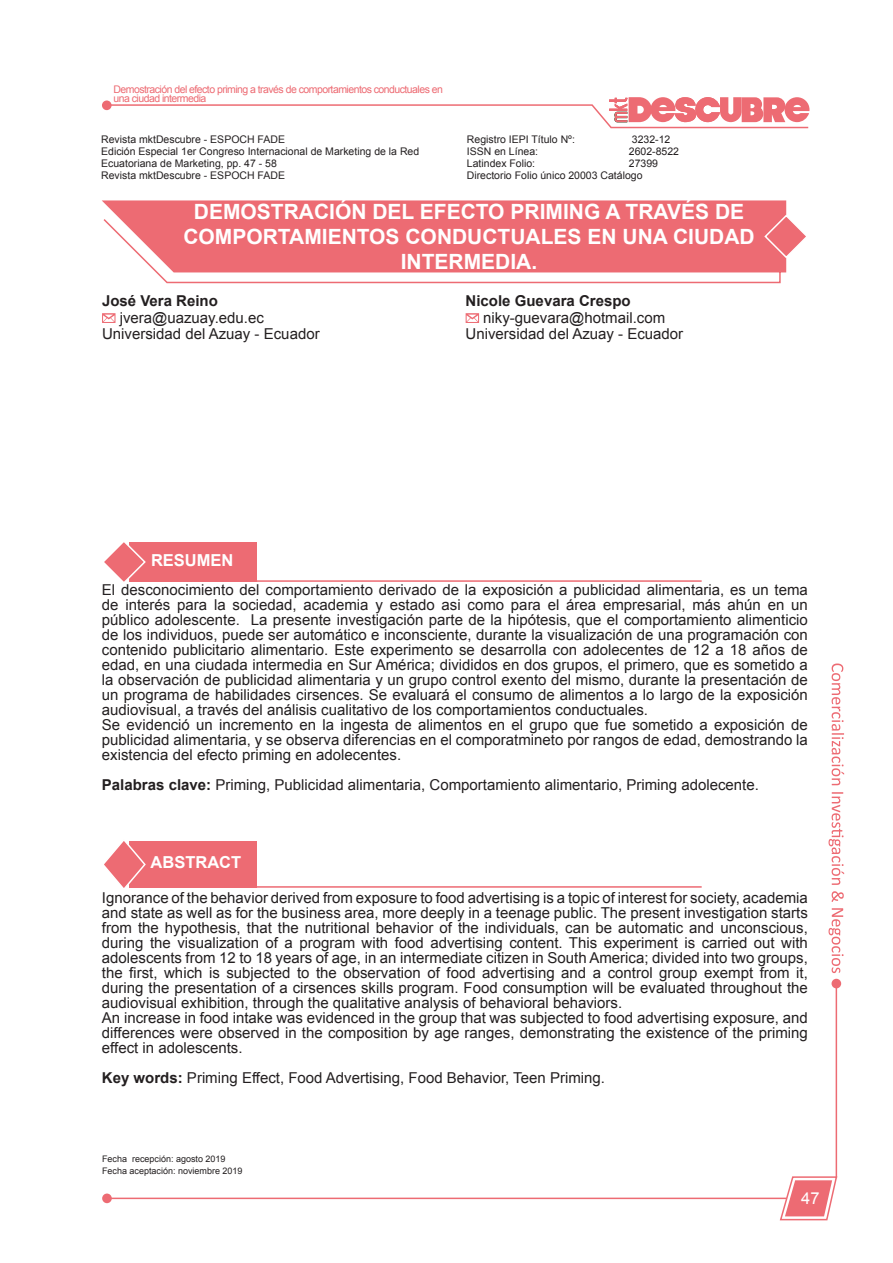
<style>
.page{position:relative;width:893px;height:1263px;background:#fff}
.page>*{position:absolute;margin:0;border:0;box-sizing:border-box;transform-origin:0 0}
.t1{font:700 21px/25.2px "Arial";color:#fff;text-align:center}
.t2{font:700 16.5px "Arial";color:#fff}
.t3{font:16.5px "Arial";color:#fff}
.t4{font:15px/15px "Arial";color:#231f20;text-align:justify}
.t5{font:700 15px "Arial";color:#231f20}
.t6{font:10.5px/12px "Arial";color:#231f20}
.t7{font:10.5px/9px "Arial";letter-spacing:-.05em;color:#ed6b73}
.t8{font:9px "Arial";color:#231f20}
.s1{font-weight:700}
</style>
<div class="page">
<hr style="left:105px;top:1197px;width:682px;height:2px;background:#ed6b73">
<hr style="left:836px;top:983px;width:1px;height:195px;background:#ed6b73">
<svg style="left:779px;top:1175px;width:59px;height:46px"></svg>
<div style="left:102px;top:1193px;width:10px;height:10px;background:#ed6b73;border-radius:50%"></div>
<div style="left:831px;top:979px;width:10px;height:9px;background:#ed6b73;border-radius:50%"></div>
<svg style="left:828px;top:663px;width:16px;height:310px"></svg>
<svg style="left:106px;top:97px;width:704px;height:32px"></svg>
<div style="left:102px;top:100px;width:10px;height:10px;background:#ed6b73;border-radius:50%"></div>
<hr style="left:225px;top:580px;width:477px;height:2px;background:#ed6b73">
<div style="left:130px;top:542px;width:127px;height:39px;background:#ed6b73"></div>
<svg style="left:104px;top:542px;width:43px;height:40px"></svg>
<hr style="left:225px;top:886px;width:477px;height:2px;background:#ed6b73">
<div style="left:130px;top:841px;width:127px;height:46px;background:#ed6b73"></div>
<svg style="left:104px;top:841px;width:43px;height:47px"></svg>
<svg style="left:155px;top:272px;width:626px;height:12px"></svg>
<div style="left:102px;top:200px;width:684px;height:72px;background:#ed6b73"></div>
<svg style="left:763px;top:213px;width:43px;height:46px"></svg>
<svg style="left:102px;top:313px;width:13px;height:10px"></svg>
<svg style="left:466px;top:313px;width:13px;height:10px"></svg>
<p class="t7" style="left:114px;top:85px;width:331px">Demostración del efecto priming a través de comportamientos conductuales en una ciudad intermedia</p>
<p class="t6" style="left:101px;top:134px;width:185px">Revista mktDescubre - ESPOCH FADE</p>
<p class="t6" style="left:101px;top:146px;width:320px">Edición Especial 1er Congreso Internacional de Marketing de la Red<br>Ecuatoriana de Marketing, pp. 47 - 58</p>
<p class="t6" style="left:101px;top:170px;width:185px">Revista mktDescubre - ESPOCH FADE</p>
<p class="t6" style="left:467px;top:134px;width:110px">Registro IEPI Título Nº:</p>
<p class="t6" style="left:632px;top:134px;width:40px">3232-12</p>
<p class="t6" style="left:467px;top:146px;width:73px">ISSN en Línea:</p>
<p class="t6" style="left:629px;top:146px;width:52px">2602-8522</p>
<p class="t6" style="left:467px;top:158px;width:70px">Latindex Folio:</p>
<p class="t6" style="left:629px;top:158px;width:31px">27399</p>
<p class="t6" style="left:467px;top:170px;width:177px">Directorio Folio único 20003 Catálogo</p>
<p class="t1" style="left:183px;top:199px;width:573px">DEMOSTRACIÓN DEL EFECTO PRIMING A TRAVÉS DE<br>COMPORTAMIENTOS CONDUCTUALES EN UNA CIUDAD<br>INTERMEDIA.</p>
<p class="t5" style="left:102px;top:291px;width:117px">José Vera Reino</p>
<p class="t4" style="left:120px;top:310px;width:146px">jvera@uazuay.edu.ec</p>
<p class="t4" style="left:102px;top:327px;width:219px">Universidad del Azuay - Ecuador</p>
<p class="t5" style="left:466px;top:291px;width:167px">Nicole Guevara Crespo</p>
<p class="t4" style="left:483px;top:310px;width:183px">niky-guevara@hotmail.com</p>
<p class="t4" style="left:466px;top:327px;width:219px">Universidad del Azuay - Ecuador</p>
<p class="t2" style="left:151px;top:549px;width:84px">RESUMEN</p>
<p class="t4" style="left:102px;top:582px;width:707px">El desconocimiento del comportamiento derivado de la exposición a publicidad alimentaria, es un tema de interés para la sociedad, academia y estado asi como para el área empresarial, más ahún en un público adolescente. La presente investigación parte de la hipótesis, que el comportamiento alimenticio de los individuos, puede ser automático e inconsciente, durante la visualización de una programación con contenido publicitario alimentario. Este experimento se desarrolla con adolecentes de 12 a 18 años de edad, en una ciudada intermedia en Sur América; divididos en dos grupos, el primero, que es sometido a la observación de publicidad alimentaria y un grupo control exento del mismo, durante la presentación de un programa de habilidades cirsences. Se evaluará el consumo de alimentos a lo largo de la exposición audiovisual, a través del análisis cualitativo de los comportamientos conductuales.</p>
<p class="t4" style="left:102px;top:717px;width:707px">Se evidenció un incremento en la ingesta de alimentos en el grupo que fue sometido a exposición de publicidad alimentaria, y se observa diferencias en el comporatmineto por rangos de edad, demostrando la existencia del efecto priming en adolecentes.</p>
<p class="t4" style="left:102px;top:777px;width:658px"><span class="s1">Palabras clave:</span> Priming, Publicidad alimentaria, Comportamiento alimentario, Priming adolecente.</p>
<p class="t2" style="left:151px;top:851px;width:92px">ABSTRACT</p>
<p class="t4" style="left:102px;top:890px;width:707px">Ignorance of the behavior derived from exposure to food advertising is a topic of interest for society, academia and state as well as for the business area, more deeply in a teenage public. The present investigation starts from the hypothesis, that the nutritional behavior of the individuals, can be automatic and unconscious, during the visualization of a program with food advertising content. This experiment is carried out with adolescents from 12 to 18 years of age, in an intermediate citizen in South America; divided into two groups, the first, which is subjected to the observation of food advertising and a control group exempt from it, during the presentation of a cirsences skills program. Food consumption will be evaluated throughout the audiovisual exhibition, through the qualitative analysis of behavioral behaviors.</p>
<p class="t4" style="left:102px;top:1010px;width:707px">An increase in food intake was evidenced in the group that was subjected to food advertising exposure, and differences were observed in the composition by age ranges, demonstrating the existence of the priming effect in adolescents.</p>
<p class="t4" style="left:102px;top:1070px;width:505px"><span class="s1">Key words:</span> Priming Effect, Food Advertising, Food Behavior, Teen Priming.</p>
<p class="t8" style="left:102px;top:1152px;width:125px">Fecha recepción: agosto 2019</p>
<p class="t8" style="left:102px;top:1164px;width:142px">Fecha aceptación: noviembre 2019</p>
<p class="t3" style="left:801px;top:1187px;width:20px">47</p>
</div>
